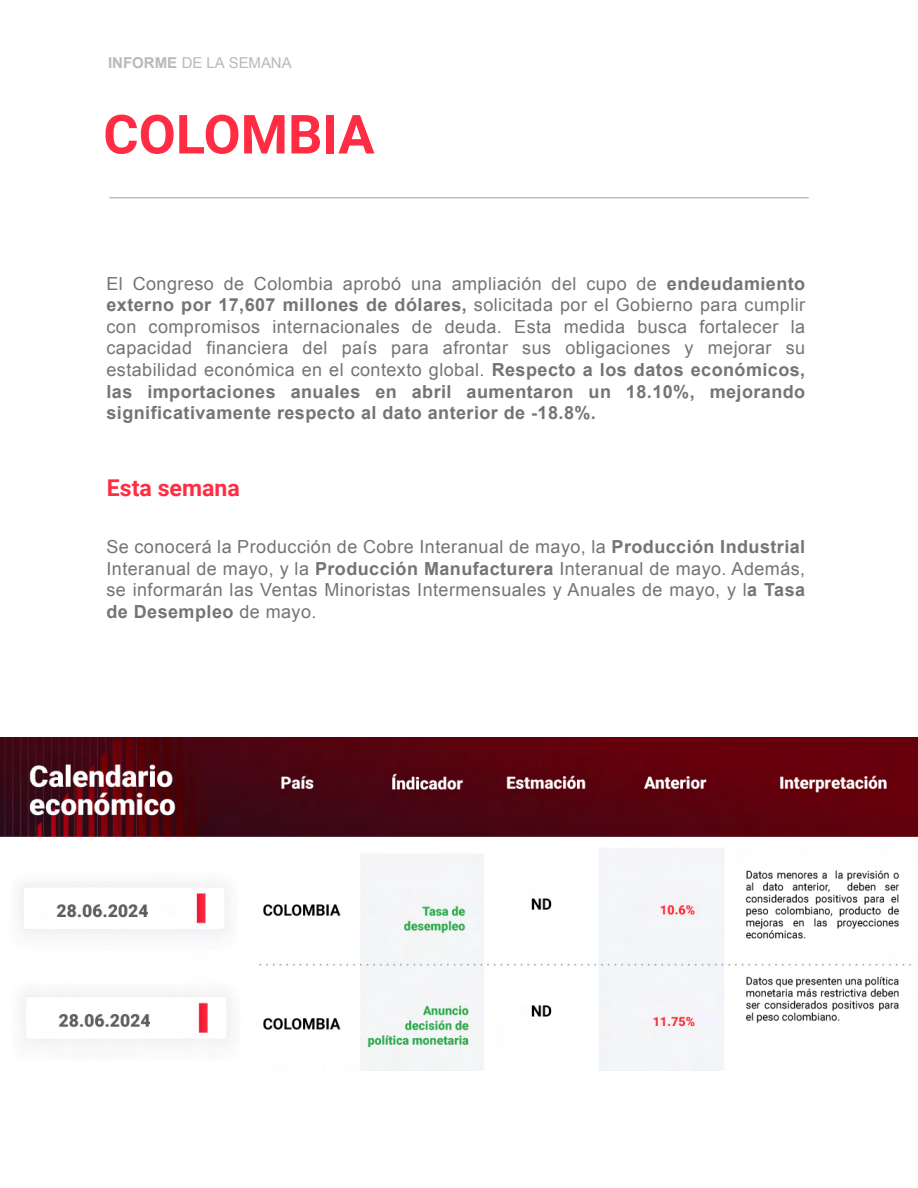
<style>
.page{position:relative;width:918px;height:1188px;background:#fff}
.page>*{position:absolute;margin:0;border:0;box-sizing:border-box;transform-origin:0 0}
.t1{font:700 54px "Roboto";color:#ff2c43}
.t2{font:700 23.1px "Roboto";color:#ff2c43}
.t3{font:18px/21.6px "Arial";letter-spacing:.025em;color:#747478;text-align:justify}
.t4{font:15px "Arial";letter-spacing:-.005em;color:#b9b9bb}
.s1{font-weight:700}
</style>
<div class="page">
<img style="left:0;top:738px;width:918px;height:333px">
<hr style="left:109px;top:198px;width:700px;height:1px;background:#9e9e9e">
<p class="t4" style="left:108px;top:53px;width:185px"><span class="s1">INFORME</span> DE LA SEMANA</p>
<h1 class="t1" style="left:103px;top:96px;width:273px">COLOMBIA</h1>
<p class="t3" style="left:106px;top:273px;width:700px">El Congreso de Colombia aprobó una ampliación del cupo de <span class="s1">endeudamiento externo por 17,607 millones de dólares,</span> solicitada por el Gobierno para cumplir con compromisos internacionales de deuda. Esta medida busca fortalecer la capacidad financiera del país para afrontar sus obligaciones y mejorar su estabilidad económica en el contexto global. <span class="s1">Respecto a los datos económicos, las importaciones anuales en abril aumentaron un 18.10%, mejorando significativamente respecto al dato anterior de -18.8%.</span></p>
<p class="t2" style="left:107px;top:472px;width:134px">Esta semana</p>
<p class="t3" style="left:106px;top:536px;width:700px">Se conocerá la Producción de Cobre Interanual de mayo, la <span class="s1">Producción Industrial </span>Interanual de mayo, y la <span class="s1">Producción Manufacturera</span> Interanual de mayo. Además, se informarán las Ventas Minoristas Intermensuales y Anuales de mayo, y l<span class="s1">a Tasa de Desempleo</span> de mayo.</p>
</div>
